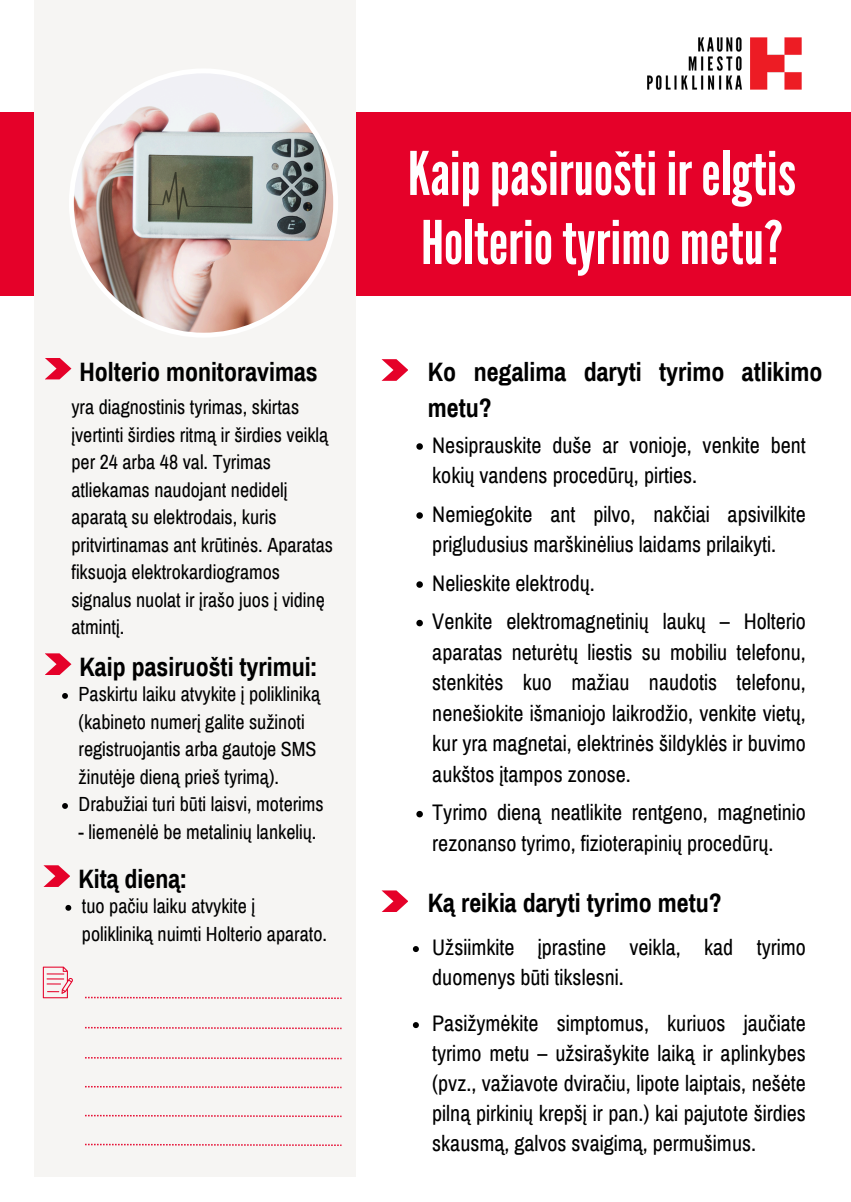
<style>
.page{position:relative;width:851px;height:1202px;background:#fff}
.page>*{position:absolute;margin:0;border:0;box-sizing:border-box;transform-origin:0 0}
.t1{font:60px/69px "League Gothic";color:#fff}
.t2{font:700 26px/36px "Archivo Narrow";color:#000}
.t3{font:22px/30.4px "Archivo Narrow";color:#000}
.t4{font:20px/27.6px "Archivo Narrow";color:#000}
</style>
<div class="page">
<div style="left:0;top:112px;width:850px;height:183px;background:#e50129"></div>
<div style="left:35px;top:0;width:321px;height:1176px;background:#f6f5f3"></div>
<img style="left:69px;top:69px;width:269px;height:268px">
<img style="left:647px;top:37px;width:155px;height:53px">
<svg style="left:416px;top:443px;width:7px;height:7px"></svg>
<svg style="left:416px;top:512px;width:7px;height:7px"></svg>
<svg style="left:416px;top:581px;width:7px;height:7px"></svg>
<svg style="left:416px;top:620px;width:7px;height:6px"></svg>
<svg style="left:416px;top:811px;width:7px;height:6px"></svg>
<svg style="left:381px;top:359px;width:27px;height:22px"></svg>
<svg style="left:45px;top:653px;width:26px;height:22px"></svg>
<svg style="left:62px;top:693px;width:6px;height:6px"></svg>
<svg style="left:62px;top:803px;width:6px;height:6px"></svg>
<svg style="left:45px;top:358px;width:26px;height:21px"></svg>
<svg style="left:413px;top:946px;width:6px;height:6px"></svg>
<svg style="left:413px;top:1022px;width:6px;height:6px"></svg>
<svg style="left:381px;top:890px;width:27px;height:22px"></svg>
<svg style="left:43px;top:865px;width:27px;height:22px"></svg>
<svg style="left:65px;top:905px;width:6px;height:5px"></svg>
<svg style="left:43px;top:966px;width:30px;height:32px"></svg>
<svg style="left:85px;top:996px;width:256px;height:3px"></svg>
<svg style="left:85px;top:1026px;width:256px;height:3px"></svg>
<svg style="left:85px;top:1057px;width:256px;height:2px"></svg>
<svg style="left:85px;top:1086px;width:256px;height:2px"></svg>
<svg style="left:85px;top:1114px;width:256px;height:3px"></svg>
<svg style="left:85px;top:1143px;width:256px;height:3px"></svg>
<p class="t2" style="left:79px;top:354px;width:240px">Holterio monitoravimas</p>
<p class="t4" style="left:71px;top:393px;width:263px">yra diagnostinis tyrimas, skirtas įvertinti širdies ritmą ir širdies veiklą per 24 arba 48 val. Tyrimas atliekamas naudojant nedidelį aparatą su elektrodais, kuris pritvirtinamas ant krūtinės. Aparatas fiksuoja elektrokardiogramos signalus nuolat ir įrašo juos į vidinę atmintį.</p>
<p class="t2" style="left:79px;top:649px;width:240px">Kaip pasiruošti tyrimui:</p>
<h1 class="t4" style="left:79px;top:681px;width:243px">Paskirtu laiku atvykite į polikliniką (kabineto numerį galite sužinoti registruojantis arba gautoje SMS žinutėje dieną prieš tyrimą).</h1>
<h2 class="t4" style="left:79px;top:791px;width:246px">Drabužiai turi būti laisvi, moterims</h2>
<h2 class="t4" style="left:79px;top:818px;width:239px">- liemenėlė be metalinių lankelių.</h2>
<h2 class="t2" style="left:78px;top:861px;width:110px">Kitą dieną:</h2>
<p class="t4" style="left:82px;top:892px;width:247px">tuo pačiu laiku atvykite į polikliniką nuimti Holterio aparato.</p>
<p class="t1" style="left:408px;top:140px;width:390px">Kaippasiruošti irelgtis<br>Holteriotyrimo metu?</p>
<p class="t2" style="left:428px;top:354px;width:396px">Ko negalima daryti tyrimo atlikimo metu?</p>
<h2 class="t3" style="left:432px;top:430px;width:375px">Nesiprauskite duše ar vonioje, venkite bent kokių vandens procedūrų, pirties.</h2>
<p class="t3" style="left:432px;top:499px;width:375px">Nemiegokite ant pilvo, nakčiai apsivilkite prigludusius marškinėlius laidams prilaikyti.</p>
<p class="t3" style="left:432px;top:568px;width:164px">Nelieskite elektrodų.</p>
<h2 class="t3" style="left:432px;top:607px;width:375px;text-align:justify">Venkite elektromagnetinių laukų – Holterio aparatas neturėtų liestis su mobiliu telefonu, stenkitės kuo mažiau naudotis telefonu, nenešiokite išmaniojo laikrodžio, venkite vietų, kur yra magnetai, elektrinės šildyklės ir buvimo aukštos įtampos zonose.</h2>
<p class="t3" style="left:432px;top:798px;width:375px">Tyrimo dieną neatlikite rentgeno, magnetinio rezonanso tyrimo, fizioterapinių procedūrų.</p>
<p class="t2" style="left:428px;top:885px;width:295px">Ką reikia daryti tyrimo metu?</p>
<p class="t3" style="left:432px;top:932px;width:375px">Užsiimkite įprastine veikla, kad tyrimo duomenys būti tikslesni.</p>
<p class="t3" style="left:432px;top:1008px;width:375px;text-align:justify">Pasižymėkite simptomus, kuriuos jaučiate tyrimo metu – užsirašykite laiką ir aplinkybes (pvz., važiavote dviračiu, lipote laiptais, nešėte pilną pirkinių krepšį ir pan.) kai pajutote širdies skausmą, galvos svaigimą, permušimus.</p>
</div>
